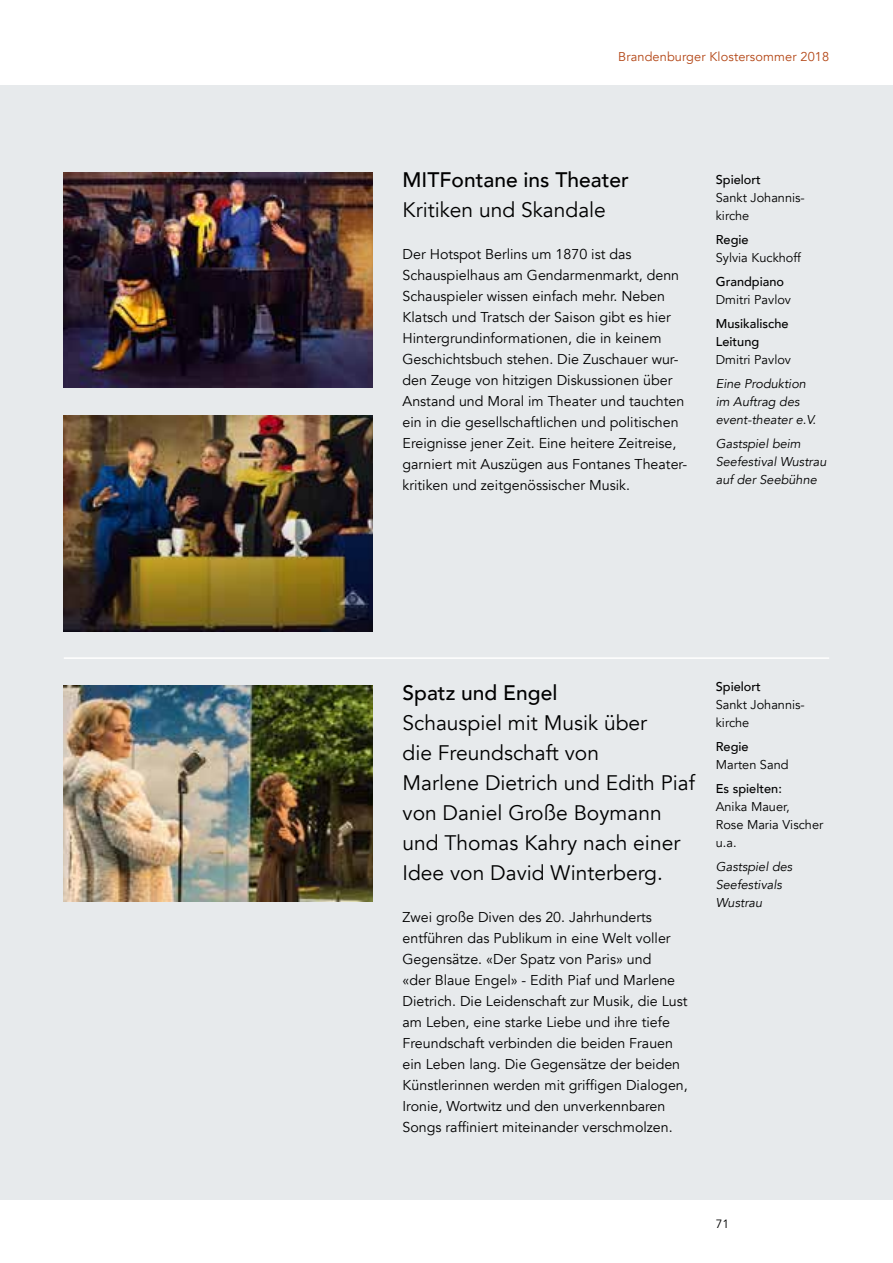
<style>
.page{position:relative;width:893px;height:1263px;background:#fff}
.page>*{position:absolute;margin:0;border:0;box-sizing:border-box;transform-origin:0 0}
.t1{font:21px/30px "Avenir";color:#000}
.t2{font:500 21px "Avenir";color:#000}
.t3{font:14.25px/21px "Avenir";color:#000}
.t4{font:12.75px/18px "Avenir";color:#000}
.t5{font:italic 12.75px/18px "Avenir";color:#000}
.t6{font:500 12.75px/18px "Avenir";color:#000}
.t7{font:12.75px "Avenir";letter-spacing:.01em;color:#b34616}
.t8{font:12px "Avenir";color:#000}
</style>
<div class="page">
<div style="left:0;top:85px;width:893px;height:1114px;background:#e7eaec"></div>
<hr style="left:64px;top:657px;width:765px;height:2px;background:#fff">
<img style="left:64px;top:172px;width:309px;height:216px">
<img style="left:64px;top:415px;width:309px;height:216px">
<img style="left:64px;top:685px;width:309px;height:216px">
<p class="t7" style="left:618px;top:49px;width:213px">Brandenburger Klostersommer 2018</p>
<h1 class="t2" style="left:403px;top:162px;width:228px">MITFontane ins Theater</h1>
<h1 class="t1" style="left:403px;top:195px;width:205px">Kritiken und Skandale</h1>
<p class="t3" style="left:403px;top:244px;width:286px">Der Hotspot Berlins um 1870 ist das Schauspielhaus am Gendarmenmarkt, denn Schauspieler wissen einfach mehr. Neben Klatsch und Tratsch der Saison gibt es hier Hintergrundinformationen, die in keinem Geschichtsbuch stehen. Die Zuschauer wur&shy;den Zeuge von hitzigen Diskussionen über Anstand und Moral im Theater und tauchten ein in die gesellschaftlichen und politischen Ereignisse jener Zeit. Eine heitere Zeitreise, garniert mit Auszügen aus Fontanes Theater&shy;kritiken und zeitgenössischer Musik.</p>
<p class="t6" style="left:716px;top:170px;width:47px">Spielort</p>
<p class="t4" style="left:716px;top:189px;width:91px">Sankt Johannis&shy;kirche</p>
<p class="t6" style="left:716px;top:230px;width:34px">Regie</p>
<p class="t4" style="left:716px;top:249px;width:87px">Sylvia Kuckhoff</p>
<p class="t6" style="left:716px;top:272px;width:70px">Grandpiano</p>
<p class="t4" style="left:716px;top:291px;width:77px">Dmitri Pavlov</p>
<p class="t6" style="left:716px;top:314px;width:74px">Musikalische<br>Leitung</p>
<p class="t4" style="left:716px;top:351px;width:77px">Dmitri Pavlov</p>
<p class="t5" style="left:716px;top:375px;width:102px">Eine Produktion im Auftrag des event-theater e.V.</p>
<p class="t5" style="left:716px;top:435px;width:112px">Gastspiel beim<br>Seefestival Wustrau auf der Seebühne</p>
<h1 class="t2" style="left:403px;top:675px;width:156px">Spatz und Engel</h1>
<h1 class="t1" style="left:403px;top:708px;width:294px">Schauspiel mit Musik über<br>die Freundschaft von<br>Marlene Dietrich und Edith Piaf von Daniel Große Boymann und Thomas Kahry nach einer<br>Idee von David Winterberg.</h1>
<p class="t3" style="left:403px;top:907px;width:287px">Zwei große Diven des 20. Jahrhunderts entführen das Publikum in eine Welt voller Gegensätze. «Der Spatz von Paris» und<br>«der Blaue Engel» - Edith Piaf und Marlene Dietrich. Die Leidenschaft zur Musik, die Lust am Leben, eine starke Liebe und ihre tiefe Freundschaft verbinden die beiden Frauen ein Leben lang. Die Gegensätze der beiden Künstlerinnen werden mit griffigen Dialogen, Ironie, Wortwitz und den unverkennbaren Songs raffiniert miteinander verschmolzen.</p>
<p class="t6" style="left:716px;top:677px;width:47px">Spielort</p>
<p class="t4" style="left:716px;top:696px;width:91px">Sankt Johannis&shy;kirche</p>
<p class="t6" style="left:716px;top:737px;width:34px">Regie</p>
<p class="t4" style="left:716px;top:756px;width:74px">Marten Sand</p>
<p class="t6" style="left:716px;top:779px;width:68px">Es spielten:</p>
<p class="t4" style="left:716px;top:798px;width:109px">Anika Mauer,<br>Rose Maria Vischer u.a.</p>
<p class="t5" style="left:716px;top:858px;width:78px">Gastspiel des<br>Seefestivals<br>Wustrau</p>
<p class="t8" style="left:716px;top:1217px;width:15px">71</p>
</div>
